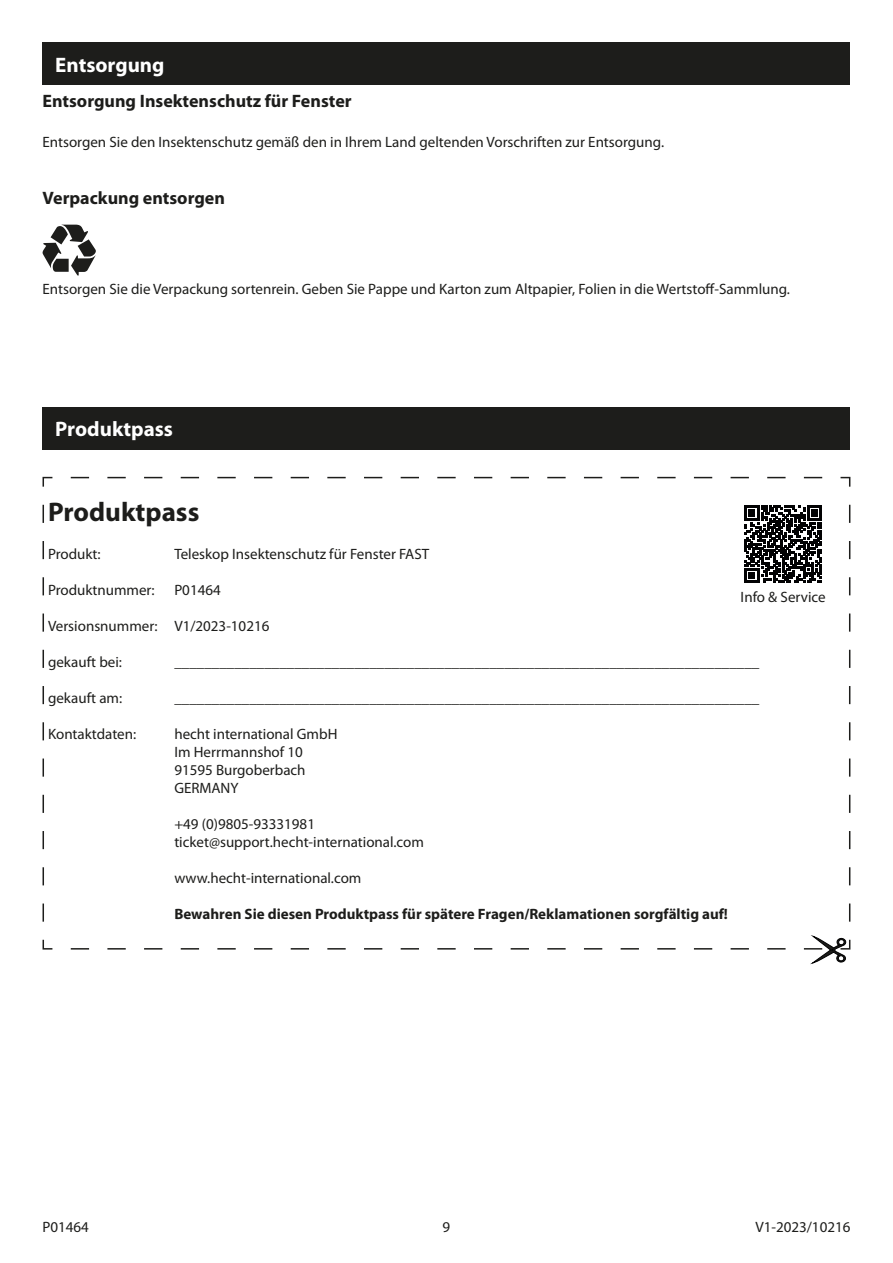
<style>
.page{position:relative;width:893px;height:1263px;background:#fff}
.page>*{position:absolute;margin:0;border:0;box-sizing:border-box;transform-origin:0 0}
.t1{font:700 27px "Myriad Pro";color:#1d1d1b}
.Überschrift_Balken{font:700 21px "Myriad Pro";color:#fff}
.Fließtext{font:700 18px "Myriad Pro";color:#1d1d1b}
.Fließtext-2{font:15px "Myriad Pro";color:#1d1d1b}
.t2{font:700 15px "Myriad Pro";color:#1d1d1b}
.Inhaltsverzeichnis_Formatiertung_Unterpu{font:15px "Myriad Pro";color:#1d1d1b}
</style>
<div class="page">
<div style="left:43px;top:407px;width:807px;height:42px;background:#1d1d1b"></div>
<svg style="left:42px;top:476px;width:809px;height:474px"></svg>
<svg style="left:71px;top:936px;width:775px;height:27px"></svg>
<svg style="left:744px;top:506px;width:78px;height:77px"></svg>
<div style="left:43px;top:43px;width:807px;height:42px;background:#1d1d1b"></div>
<svg style="left:43px;top:225px;width:53px;height:51px"></svg>
<p class="Überschrift_Balken" style="left:55px;top:51px;width:111px">Entsorgung</p>
<p class="Fließtext" style="left:43px;top:89px;width:311px">Entsorgung Insektenschutz für Fenster</p>
<p class="Fließtext-2" style="left:43px;top:132px;width:623px">Entsorgen Sie den Insektenschutz gemäß den in Ihrem Land geltenden Vorschriften zur Entsorgung.</p>
<p class="Fließtext" style="left:43px;top:186px;width:184px">Verpackung entsorgen</p>
<p class="Fließtext-2" style="left:43px;top:280px;width:749px">Entsorgen Sie die Verpackung sortenrein. Geben Sie Pappe und Karton zum Altpapier, Folien in die Wertstoff-Sammlung.</p>
<p class="Überschrift_Balken" style="left:55px;top:415px;width:119px">Produktpass</p>
<p class="t1" style="left:48px;top:494px;width:153px">Produktpass</p>
<p class="Fließtext-2" style="left:48px;top:544px;width:54px">Produkt:</p>
<p class="Fließtext-2" style="left:48px;top:580px;width:108px">Produktnummer:</p>
<p class="Fließtext-2" style="left:48px;top:616px;width:111px">Versionsnummer:</p>
<p class="Fließtext-2" style="left:48px;top:652px;width:76px">gekauft bei:</p>
<p class="Fließtext-2" style="left:48px;top:688px;width:76px">gekauft am:</p>
<p class="Fließtext-2" style="left:48px;top:724px;width:90px">Kontaktdaten:</p>
<p class="Fließtext-2" style="left:174px;top:544px;width:256px">Teleskop Insektenschutz für Fenster FAST</p>
<p class="Fließtext-2" style="left:174px;top:580px;width:48px">P01464</p>
<p class="Fließtext-2" style="left:174px;top:616px;width:97px">V1/2023-10216</p>
<p class="Fließtext-2" style="left:174px;top:652px;width:9px">______________________________________________________________________________</p>
<p class="Fließtext-2" style="left:174px;top:688px;width:9px">______________________________________________________________________________</p>
<p class="Fließtext-2" style="left:174px;top:724px;width:165px">hecht international GmbH</p>
<p class="Fließtext-2" style="left:174px;top:742px;width:130px">Im Herrmannshof 10</p>
<p class="Fließtext-2" style="left:174px;top:760px;width:133px">91595 Burgoberbach</p>
<p class="Fließtext-2" style="left:174px;top:778px;width:66px">GERMANY</p>
<p class="Fließtext-2" style="left:174px;top:814px;width:142px">+49 (0)9805-93331981</p>
<p class="Fließtext-2" style="left:174px;top:832px;width:251px">ticket@support.hecht-international.com</p>
<p class="Fließtext-2" style="left:174px;top:868px;width:189px">www.hecht-international.com</p>
<p class="t2" style="left:174px;top:904px;width:555px">Bewahren Sie diesen Produktpass für spätere Fragen/Reklamationen sorgfältig auf!</p>
<p class="Inhaltsverzeichnis_Formatiertung_Unterpu" style="left:741px;top:588px;width:87px">Info &amp; Service</p>
<p class="Fließtext-2" style="left:43px;top:1217px;width:48px">P01464</p>
<p class="Fließtext-2" style="left:443px;top:1217px;width:9px">9</p>
<p class="Fließtext-2" style="left:755px;top:1217px;width:97px">V1-2023/10216</p>
</div>
